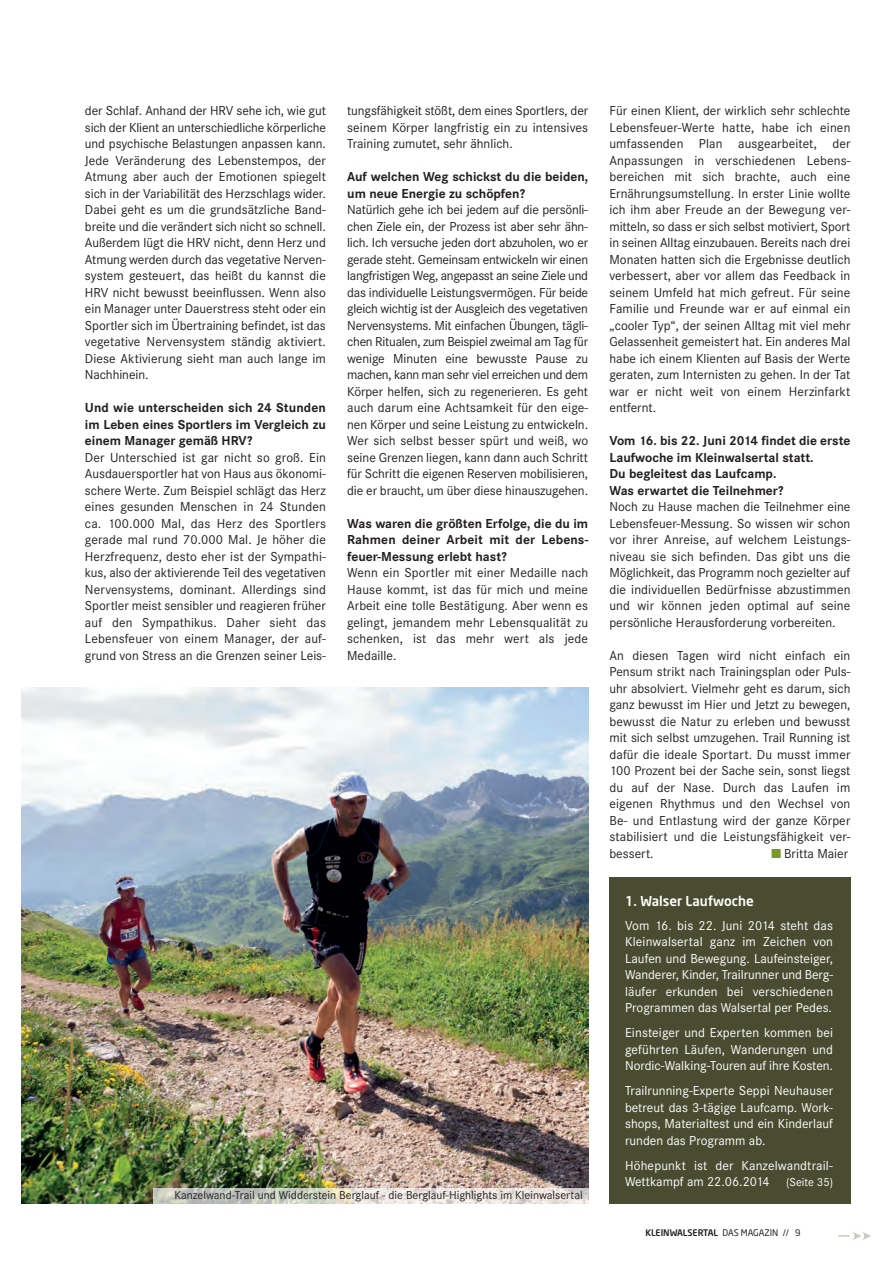
<style>
.page{position:relative;width:893px;height:1263px;background:#fff}
.page>*{position:absolute;margin:0;border:0;box-sizing:border-box;transform-origin:0 0}
.t1{font:13.5px/16.5px "Corporate S";color:#231f20;text-align:justify}
.t2{font:13.5px/16.5px "Corporate S";color:#fff;text-align:justify}
.t3{font:700 13.5px/16.5px "Corporate S";color:#231f20;text-align:justify}
.t4{font:500 13.5px "Neo Sans";color:#fff}
.t5{font:12px "Corporate S";color:#231f20}
.t6{font:500 9px "Neo Sans";letter-spacing:-.015em;color:#231f20}
.s1{color:#fff}
.s2{color:#799a27}
.s3{font-size:12px}
.s4{font-weight:400}
</style>
<div class="page">
<svg style="left:838px;top:1232px;width:33px;height:8px"></svg>
<img style="left:21px;top:687px;width:567px;height:516px">
<div style="left:153px;top:1188px;width:436px;height:15px;background:#fff;opacity:.7"></div>
<div style="left:609px;top:877px;width:241px;height:326px;background:#494c30"></div>
<p class="t1" style="left:85px;top:102px;width:243px">der Schlaf. Anhand der HRV sehe ich, wie gut sich der Klient an unterschiedliche körperliche und psychische Belastungen anpassen kann.<br>Jede Veränderung des Lebenstempos, der Atmung aber auch der Emotionen spiegelt sich in der Variabilität des Herzschlags wider.<br>Dabei geht es um die grundsätzliche Band&shy;breite und die verändert sich nicht so schnell.<br>Außerdem lügt die HRV nicht, denn Herz und Atmung werden durch das vegetative Nerven&shy;system gesteuert, das heißt du kannst die HRV nicht bewusst beeinflussen. Wenn also ein Manager unter Dauerstress steht oder ein Sportler sich im Übertraining befindet, ist das vegetative Nervensystem ständig aktiviert.<br>Diese Aktivierung sieht man auch lange im Nachhinein.</p>
<p class="t3" style="left:85px;top:399px;width:242px">Und wie unterscheiden sich 24 Stunden im Leben eines Sportlers im Vergleich zu einem Manager gemäß HRV?</p>
<p class="t1" style="left:85px;top:449px;width:243px">Der Unterschied ist gar nicht so groß. Ein Ausdauersportler hat von Haus aus ökonomi&shy;schere Werte. Zum Beispiel schlägt das Herz eines gesunden Menschen in 24 Stunden ca. 100.000 Mal, das Herz des Sportlers gerade mal rund 70.000 Mal. Je höher die Herzfrequenz, desto eher ist der Sympathi&shy;kus, also der aktivierende Teil des vegetativen Nervensystems, dominant. Allerdings sind Sportler meist sensibler und reagieren früher auf den Sympathikus. Daher sieht das Lebensfeuer von einem Manager, der auf&shy;grund von Stress an die Grenzen seiner Leis-</p>
<p class="t1" style="left:347px;top:102px;width:242px">tungsfähigkeit stößt, dem eines Sportlers, der seinem Körper langfristig ein zu intensives Training zumutet, sehr ähnlich.</p>
<p class="t3" style="left:347px;top:168px;width:242px">Auf welchen Weg schickst du die beiden, um neue Energie zu schöpfen?</p>
<p class="t1" style="left:347px;top:201px;width:243px">Natürlich gehe ich bei jedem auf die persönli&shy;chen Ziele ein, der Prozess ist aber sehr ähn&shy;lich. Ich versuche jeden dort abzuholen, wo er gerade steht. Gemeinsam entwickeln wir einen langfristigen Weg, angepasst an seine Ziele und das individuelle Leistungsvermögen. Für beide gleich wichtig ist der Ausgleich des vegetativen Nervensystems. Mit einfachen Übungen, tägli&shy;chen Ritualen, zum Beispiel zweimal am Tag für wenige Minuten eine bewusste Pause zu machen, kann man sehr viel erreichen und dem Körper helfen, sich zu regenerieren. Es geht auch darum eine Achtsamkeit für den eige&shy;nen Körper und seine Leistung zu entwickeln.<br>Wer sich selbst besser spürt und weiß, wo seine Grenzen liegen, kann dann auch Schritt für Schritt die eigenen Reserven mobilisieren, die er braucht, um über diese hinauszugehen.</p>
<p class="t3" style="left:347px;top:515px;width:242px">Was waren die größten Erfolge, die du im Rahmen deiner Arbeit mit der Lebens&shy;feuer-Messung erlebt hast?</p>
<p class="t1" style="left:347px;top:564px;width:242px">Wenn ein Sportler mit einer Medaille nach Hause kommt, ist das für mich und meine Arbeit eine tolle Bestätigung. Aber wenn es gelingt, jemandem mehr Lebensqualität zu schenken, ist das mehr wert als jede Medaille.</p>
<p class="t5" style="left:174px;top:1188px;width:416px">Kanzelwand-Trail und Widderstein Berglauf - die Berglauf-Highlights im Kleinwalsertal <span class="s1">.</span></p>
<p class="t1" style="left:609px;top:102px;width:243px">Für einen Klient, der wirklich sehr schlechte Lebensfeuer-Werte hatte, habe ich einen umfassenden Plan ausgearbeitet, der Anpassungen in verschiedenen Lebens&shy;bereichen mit sich brachte, auch eine Ernährungsumstellung. In erster Linie wollte ich ihm aber Freude an der Bewegung ver&shy;mitteln, so dass er sich selbst motiviert, Sport in seinen Alltag einzubauen. Bereits nach drei Monaten hatten sich die Ergebnisse deutlich verbessert, aber vor allem das Feedback in seinem Umfeld hat mich gefreut. Für seine Familie und Freunde war er auf einmal ein „cooler Typ“, der seinen Alltag mit viel mehr Gelassenheit gemeistert hat. Ein anderes Mal habe ich einem Klienten auf Basis der Werte geraten, zum Internisten zu gehen. In der Tat war er nicht weit von einem Herzinfarkt entfernt.</p>
<p class="t3" style="left:609px;top:432px;width:242px;text-align:left">Vom 16. bis 22. Juni 2014 findet die erste Laufwoche im Kleinwalsertal statt.<br>Du begleitest das Laufcamp.<br>Was erwartet die Teilnehmer?</p>
<p class="t1" style="left:609px;top:498px;width:243px">Noch zu Hause machen die Teilnehmer eine Lebensfeuer-Messung. So wissen wir schon vor ihrer Anreise, auf welchem Leistungs&shy;niveau sie sich befinden. Das gibt uns die Möglichkeit, das Programm noch gezielter auf die individuellen Bedürfnisse abzustimmen und wir können jeden optimal auf seine persönliche Herausforderung vorbereiten.</p>
<p class="t1" style="left:609px;top:647px;width:243px">An diesen Tagen wird nicht einfach ein Pensum strikt nach Trainingsplan oder Puls&shy;uhr absolviert. Vielmehr geht es darum, sich ganz bewusst im Hier und Jetzt zu bewegen, bewusst die Natur zu erleben und bewusst mit sich selbst umzugehen. Trail Running ist dafür die ideale Sportart. Du musst immer 100 Prozent bei der Sache sein, sonst liegst du auf der Nase. Durch das Laufen im eigenen Rhythmus und den Wechsel von Be- und Entlastung wird der ganze Körper stabilisiert und die Leistungsfähigkeit ver&shy;bessert.</p>
<p class="t1" style="left:772px;top:845px;width:78px"><span class="s2">■</span> Britta Maier</p>
<p class="t4" style="left:625px;top:893px;width:130px">1. Walser Laufwoche</p>
<p class="t2" style="left:625px;top:917px;width:210px">Vom 16. bis 22. Juni 2014 steht das Kleinwalsertal ganz im Zeichen von Laufen und Bewegung. Laufeinsteiger, Wanderer, Kinder, Trailrunner und Berg&shy;läufer erkunden bei verschiedenen Programmen das Walsertal per Pedes.</p>
<p class="t2" style="left:625px;top:1024px;width:209px">Einsteiger und Experten kommen bei geführten Läufen, Wanderungen und Nordic-Walking-Touren auf ihre Kosten.</p>
<p class="t2" style="left:625px;top:1082px;width:209px">Trailrunning-Experte Seppi Neuhauser betreut das 3-tägige Laufcamp. Work&shy;shops, Materialtest und ein Kinderlauf runden das Programm ab.</p>
<p class="t2" style="left:625px;top:1157px;width:209px">Höhepunkt ist der Kanzelwandtrail-<br>Wettkampf am 22.06.2014 <span class="s3">(Seite 35)</span></p>
<p class="t6" style="left:645px;top:1227px;width:157px">KLEINWALSERTAL <span class="s4">DAS MAGAZIN // 9</span></p>
</div>
